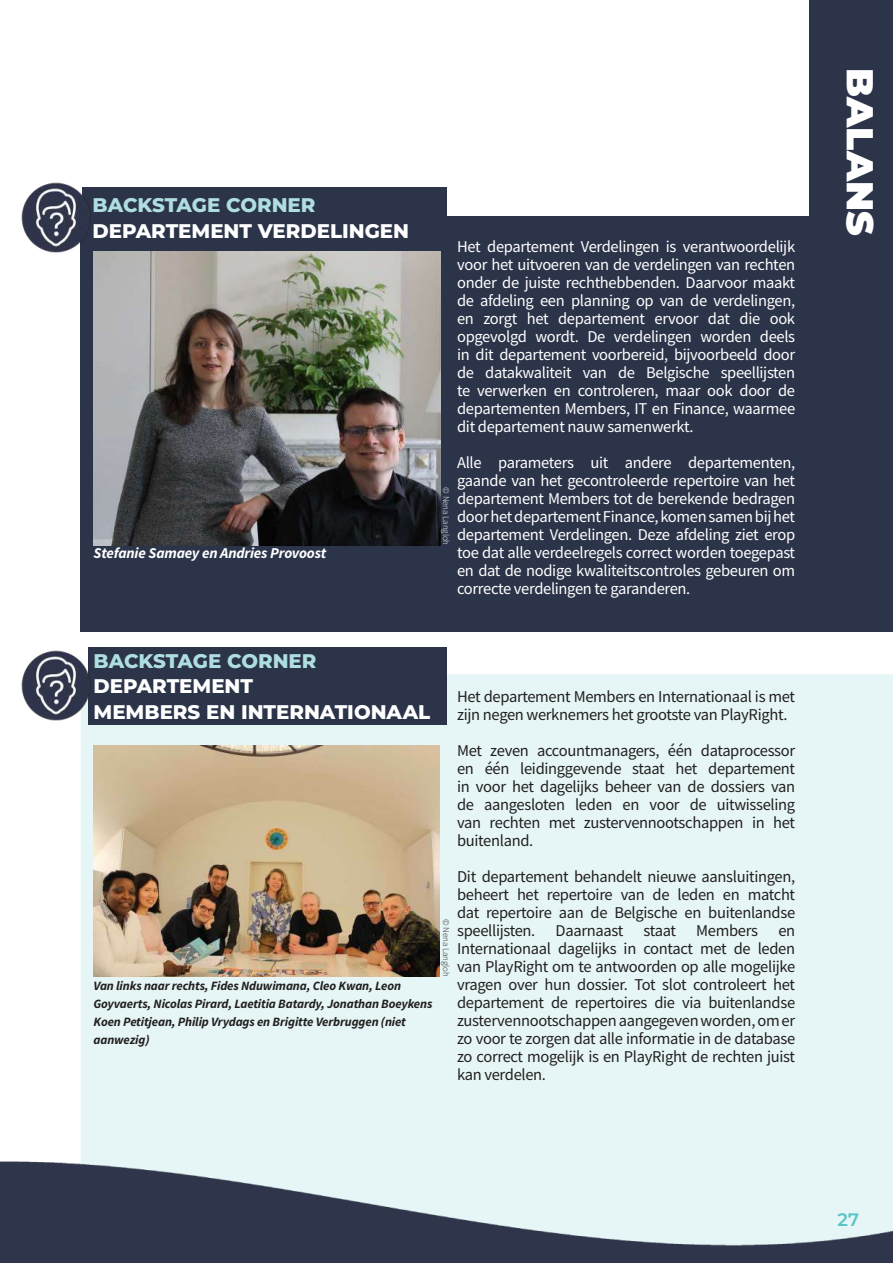
<style>
.page{position:relative;width:893px;height:1263px;background:#fff}
.page>*{position:absolute;margin:0;border:0;box-sizing:border-box;transform-origin:0 0}
.t1{font:900 37.5px "Montserrat";color:#fff}
.t2{font:800 19.8px/25.7px "Montserrat";color:#fff}
.t3{font:800 19.8px "Montserrat";letter-spacing:-.005em;color:#aedee0}
.t4{font:600 18px "Montserrat";color:#59c4c6}
.t5{font:16.5px/18px "Source Sans Pro";letter-spacing:-.02em;color:#231f20;text-align:justify}
.t6{font:16.5px/18px "Source Sans Pro";letter-spacing:-.02em;color:#fff;text-align:justify}
.t7{font:italic 700 15px "Source Sans Pro";letter-spacing:-.01em;color:#fff}
.t8{font:italic 700 12.75px/18px "Source Sans Pro";letter-spacing:-.01em;color:#231f20}
.t9{font:300 9px "Source Sans Pro";letter-spacing:-.01em;color:#231f20}
.t10{font:300 9px "Source Sans Pro";letter-spacing:-.01em;color:#fff}
</style>
<div class="page">
<div style="left:81px;top:674px;width:812px;height:477px;background:#e6f6f6"></div>
<img style="left:0;top:1151px;width:893px;height:112px">
<img style="left:94px;top:745px;width:345px;height:232px">
<div style="left:81px;top:216px;width:812px;height:415px;background:#2c3449"></div>
<div style="left:82px;top:187px;width:364px;height:63px;background:#2c3449"></div>
<div style="left:88px;top:647px;width:358px;height:77px;background:#2c3449"></div>
<div style="left:809px;top:0;width:84px;height:340px;background:#2c3449"></div>
<img style="left:21px;top:183px;width:70px;height:69px">
<img style="left:21px;top:651px;width:70px;height:69px">
<img style="left:94px;top:252px;width:346px;height:293px">
<p class="t3" style="left:93px;top:191px;width:224px">BACKSTAGE CORNER</p>
<p class="t2" style="left:93px;top:217px;width:318px">DEPARTEMENT VERDELINGEN</p>
<p class="t7" style="left:94px;top:543px;width:234px">Stefanie Samaey en Andries Provoost</p>
<p class="t6" style="left:457px;top:237px;width:340px">Het departement Verdelingen is verantwoordelijk voor het uitvoeren van de verdelingen van rechten onder de juiste rechthebbenden. Daarvoor maakt de afdeling een planning op van de verdelingen, en zorgt het departement ervoor dat die ook opgevolgd wordt. De verdelingen worden deels in dit departement voorbereid, bijvoorbeeld door de datakwaliteit van de Belgische speellijsten te verwerken en controleren, maar ook door de departementen Members, IT en Finance, waarmee dit departement nauw samenwerkt.</p>
<p class="t6" style="left:457px;top:453px;width:340px">Alle parameters uit andere departementen, gaande van het gecontroleerde repertoire van het departement Members tot de berekende bedragen door het departement Finance, komen samen bij het departement Verdelingen. Deze afdeling ziet erop toe dat alle verdeelregels correct worden toegepast en dat de nodige kwaliteitscontroles gebeuren om correcte verdelingen te garanderen.</p>
<p class="t10" style="left:452px;top:487px;width:59px;rotate:90deg">© Nena Langloh</p>
<p class="t3" style="left:94px;top:646px;width:224px">BACKSTAGE CORNER</p>
<p class="t2" style="left:94px;top:672px;width:338px">DEPARTEMENT<br>MEMBERS EN INTERNATIONAAL</p>
<p class="t8" style="left:94px;top:976px;width:340px">Van links naar rechts, Fides Nduwimana, Cleo Kwan, Leon Goyvaerts, Nicolas Pirard, Laetitia Batardy, Jonathan Boeykens Koen Petitjean, Philip Vrydags en Brigitte Verbruggen (niet aanwezig)</p>
<p class="t5" style="left:457px;top:687px;width:340px">Het departement Members en Internationaal is met zijn negen werknemers het grootste van PlayRight.</p>
<p class="t5" style="left:457px;top:741px;width:340px">Met zeven accountmanagers, één dataprocessor en één leidinggevende staat het departement in voor het dagelijks beheer van de dossiers van de aangesloten leden en voor de uitwisseling van rechten met zustervennootschappen in het buitenland.</p>
<p class="t5" style="left:457px;top:867px;width:340px">Dit departement behandelt nieuwe aansluitingen, beheert het repertoire van de leden en matcht dat repertoire aan de Belgische en buitenlandse speellijsten. Daarnaast staat Members en Internationaal dagelijks in contact met de leden van PlayRight om te antwoorden op alle mogelijke vragen over hun dossier. Tot slot controleert het departement de repertoires die via buitenlandse zustervennootschappen aangegeven worden, om er zo voor te zorgen dat alle informatie in de database zo correct mogelijk is en PlayRight de rechten juist kan verdelen.</p>
<p class="t9" style="left:452px;top:919px;width:59px;rotate:90deg">© Nena Langloh</p>
<h1 class="t1" style="left:888px;top:68px;width:169px;rotate:90deg">BALANS</h1>
<p class="t4" style="left:838px;top:1207px;width:23px">27</p>
</div>
